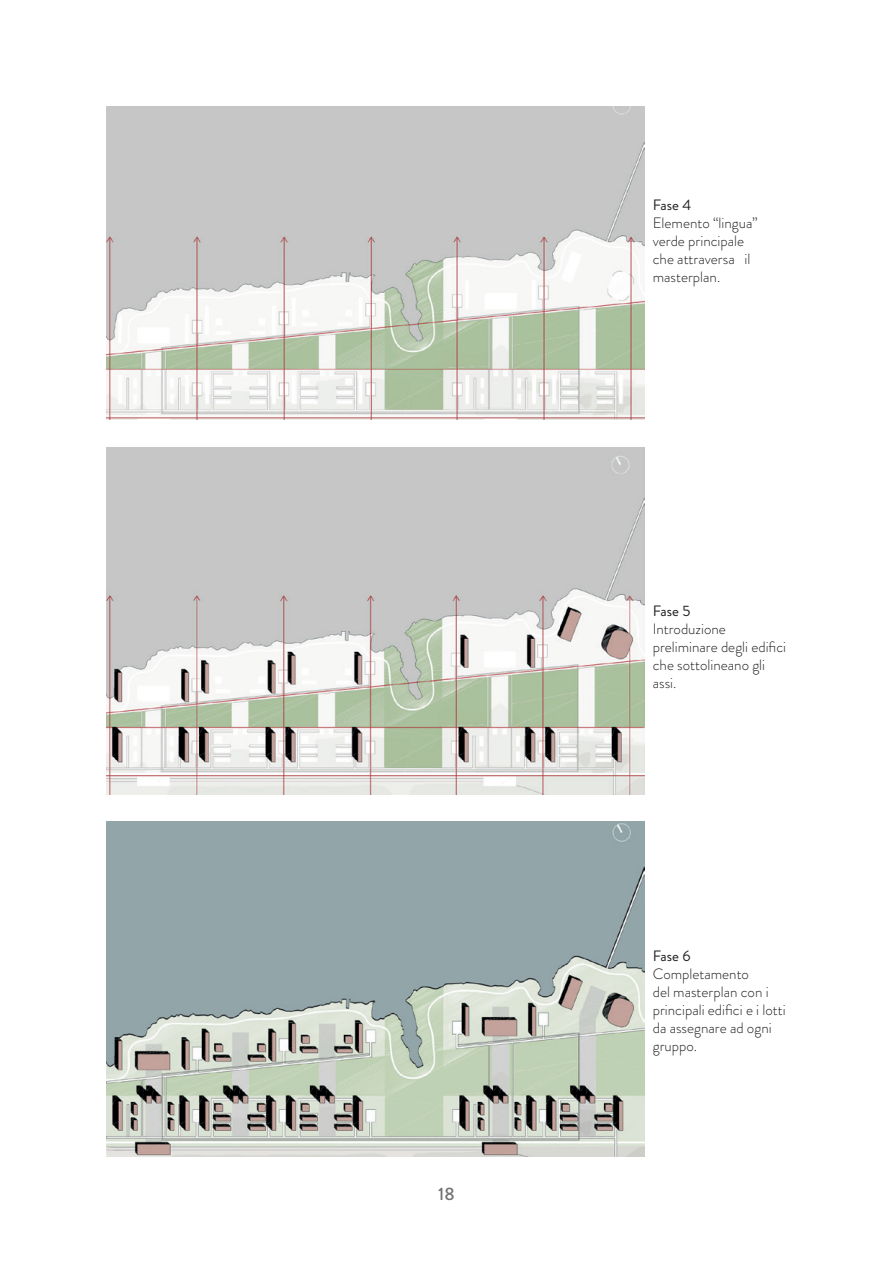
<style>
.page{position:relative;width:893px;height:1263px;background:#fff}
.page>*{position:absolute;margin:0;border:0;box-sizing:border-box;transform-origin:0 0}
.t1{font:500 18px "Brandon Grotesque";color:#717275}
.t2{font:300 15px/18px "Brandon Grotesque";color:#231f20}
.t3{font:15px "Brandon Grotesque";color:#231f20}
</style>
<div class="page">
<img style="left:106px;top:106px;width:538px;height:314px">
<img style="left:106px;top:448px;width:538px;height:346px">
<img style="left:106px;top:822px;width:538px;height:335px">
<p class="t1" style="left:438px;top:1181px;width:18px">18</p>
<p class="t3" style="left:653px;top:195px;width:40px">Fase 4</p>
<p class="t2" style="left:653px;top:214px;width:106px">Elemento “lingua” verde principale che attraversa il masterplan.</p>
<p class="t3" style="left:653px;top:601px;width:39px">Fase 5</p>
<p class="t2" style="left:653px;top:620px;width:135px">Introduzione preliminare degli edifici che sottolineano gli assi.</p>
<p class="t3" style="left:653px;top:945px;width:39px">Fase 6</p>
<p class="t2" style="left:653px;top:965px;width:134px">Completamento<br>del masterplan con i principali edifici e i lotti da assegnare ad ogni gruppo.</p>
</div>
